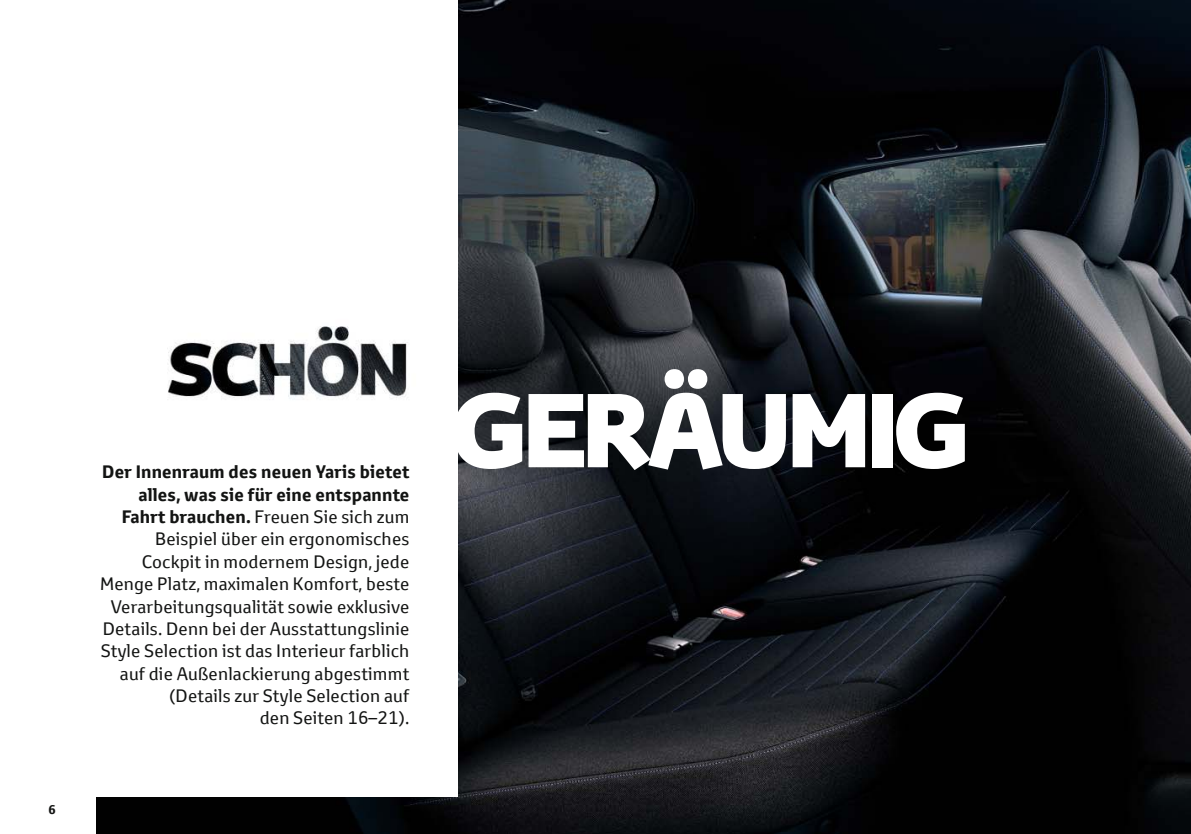
<style>
.page{position:relative;width:1191px;height:834px;background:#fff}
.page>*{position:absolute;margin:0;border:0;box-sizing:border-box;transform-origin:0 0}
.t1{font:800 101.5px "Toyota Display";letter-spacing:-.06em;color:#fff}
.t2{font:17.5px/22.4px "Toyota Text";letter-spacing:.01em;color:#131413;text-align:right}
.t3{font:700 12.25px "Toyota Text";color:#131413}
.s1{font-weight:700}
</style>
<div class="page">
<img style="left:97px;top:0;width:1094px;height:833px">
<img style="left:97px;top:0;width:361px;height:796px">
<p class="t3" style="left:48px;top:800px;width:9px">6</p>
<p class="t2" style="left:100px;top:460px;width:311px"><span class="s1">Der Innenraum des neuen Yaris bietet alles, was sie für eine entspannte Fahrt brauchen.</span> Freuen Sie sich zum Beispiel über ein ergonomisches Cockpit in modernem Design, jede Menge Platz, maximalen Komfort, beste Verarbeitungsqualität sowie exklusive Details. Denn bei der Ausstattungslinie Style Selection ist das Interieur farblich auf die Außenlackierung abgestimmt (Details zur Style Selection auf<br>den Seiten 16–21).</p>
<h1 class="t1" style="left:450px;top:358px;width:522px">GERÄUMIG</h1>
</div>
